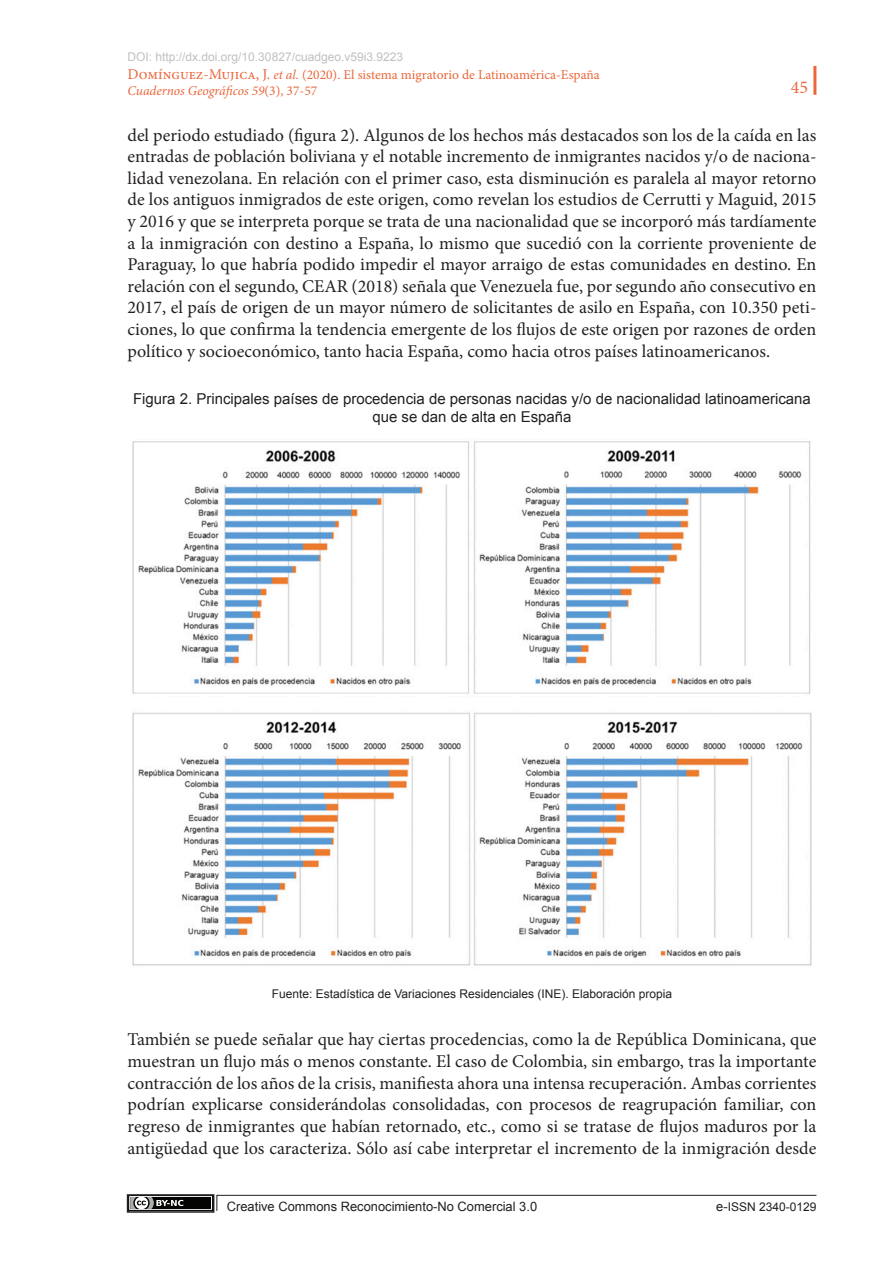
<style>
.page{position:relative;width:893px;height:1263px;background:#fff}
.page>*{position:absolute;margin:0;border:0;box-sizing:border-box;transform-origin:0 0}
.t1{font:18px/21.6px "Minion Pro";color:#231f20;text-align:justify}
.t2{font:18px "Minion Pro";color:#ea663b}
.LEYENDAS{font:15px/18px "Arial";color:#231f20;text-align:center}
.t3{font:13.5px/16.2px "Minion Pro";color:#ea663b}
.t4{font:12.9px "Arial";color:#231f20}
.Piesdefoto{font:12px "Arial";color:#231f20}
.t5{font:12px "Arial";color:#c0c0c0}
.s1{font-size:15px}
.s2{font-style:italic}
.s3{font-size:12.9px}
</style>
<div class="page">
<hr style="left:813px;top:66px;width:3px;height:29px;background:#ea663b">
<div style="left:130px;top:1197px;width:81px;height:12px;background:#040503"></div>
<svg style="left:130px;top:1197px;width:53px;height:12px"></svg>
<div style="left:127px;top:1194px;width:87px;height:19px;border:2px solid #231f20"></div>
<svg style="left:216px;top:1194px;width:601px;height:17px"></svg>
<img style="left:132px;top:441px;width:680px;height:525px">
<p class="t5" style="left:128px;top:49px;width:277px">DOI: http://dx.doi.org/10.30827/cuadgeo.v59i3.9223</p>
<p class="t3" style="left:128px;top:66px;width:474px"><span class="s1">Domínguez-Mujica, J.</span> <span class="s2">et al.</span> (2020). El sistema migratorio de Latinoamérica-España<br><span class="s2">Cuadernos Geográficos 59</span>(3), 37-57</p>
<p class="t1" style="left:128px;top:124px;width:690px">del periodo estudiado (figura 2). Algunos de los hechos más destacados son los de la caída en las entradas de población boliviana y el notable incremento de inmigrantes nacidos y/o de naciona&shy;lidad venezolana. En relación con el primer caso, esta disminución es paralela al mayor retorno de los antiguos inmigrados de este origen, como revelan los estudios de Cerrutti y Maguid, 2015 y 2016 y que se interpreta porque se trata de una nacionalidad que se incorporó más tardíamente a la inmigración con destino a España, lo mismo que sucedió con la corriente proveniente de Paraguay, lo que habría podido impedir el mayor arraigo de estas comunidades en destino. En relación con el segundo, CEAR (2018) señala que Venezuela fue, por segundo año consecutivo en 2017, el país de origen de un mayor número de solicitantes de asilo en España, con 10.350 peti&shy;ciones, lo que confirma la tendencia emergente de los flujos de este origen por razones de orden político y socioeconómico, tanto hacia España, como hacia otros países latinoamericanos.</p>
<p class="LEYENDAS" style="left:133px;top:390px;width:679px">Figura 2. Principales países de procedencia de personas nacidas y/o de nacionalidad latinoamericana que se dan de alta en España</p>
<p class="t2" style="left:791px;top:75px;width:19px">45</p>
<p class="Piesdefoto" style="left:272px;top:986px;width:402px">Fuente: Estadística de Variaciones Residenciales (INE). Elaboración propia</p>
<p class="t1" style="left:128px;top:1029px;width:690px">También se puede señalar que hay ciertas procedencias, como la de República Dominicana, que muestran un flujo más o menos constante. El caso de Colombia, sin embargo, tras la importante contracción de los años de la crisis, manifiesta ahora una intensa recuperación. Ambas corrientes podrían explicarse considerándolas consolidadas, con procesos de reagrupación familiar, con regreso de inmigrantes que habían retornado, etc., como si se tratase de flujos maduros por la antigüedad que los caracteriza. Sólo así cabe interpretar el incremento de la inmigración desde</p>
<p class="t4" style="left:227px;top:1198px;width:312px">Creative Commons Reconocimiento-No Comercial 3.0</p>
<p class="Piesdefoto" style="left:716px;top:1199px;width:102px"><span class="s3">e-</span>ISSN 2340-0129</p>
</div>
